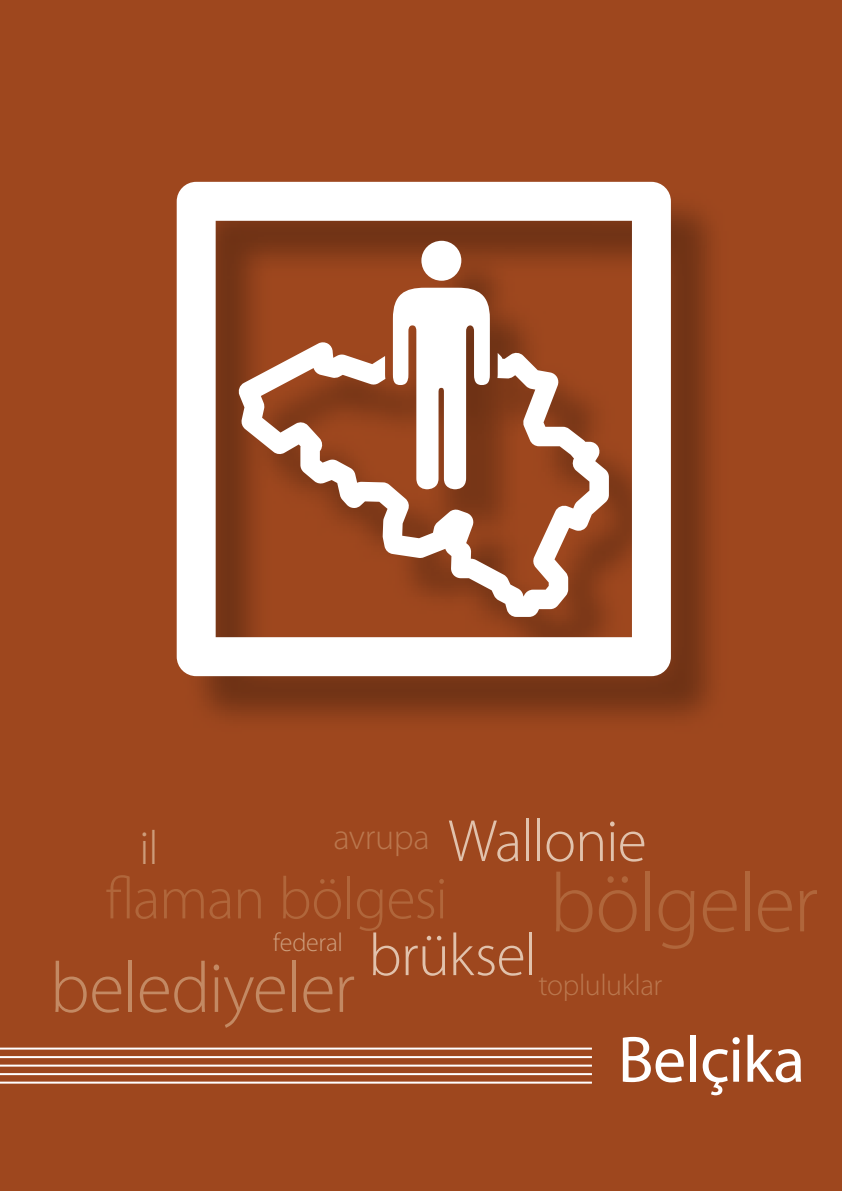
<style>
.page{position:relative;width:842px;height:1191px;background:#9e471e}
.page>*{position:absolute;margin:0;border:0;box-sizing:border-box;transform-origin:0 0}
.t1{font:300 84px "Myriad Pro";letter-spacing:-.02em;color:#b0663b}
.t2{font:300 72px "Myriad Pro";letter-spacing:-.02em;color:#c38963}
.t3{font:66px "Myriad Pro";letter-spacing:-.01em;color:#fff}
.t4{font:300 60px/114px "Myriad Pro";letter-spacing:-.015em;color:#e1c2ac}
.t5{font:300 60px "Myriad Pro";letter-spacing:-.015em;color:#b0663b}
.t6{font:300 48px "Myriad Pro";color:#cd9c7a}
.t7{font:300 36px "Myriad Pro";letter-spacing:-.005em;color:#ba774e}
.t8{font:300 30px "Myriad Pro";letter-spacing:-.015em;color:#ba774e}
.t9{font:300 26px "Myriad Pro";letter-spacing:-.01em;color:#cd9c7a}
</style>
<div class="page">
<hr style="left:0;top:1047px;width:592px;height:2px;background:#fff">
<hr style="left:0;top:1056px;width:592px;height:2px;background:#fff">
<hr style="left:0;top:1064px;width:592px;height:2px;background:#fff">
<hr style="left:0;top:1073px;width:592px;height:2px;background:#fff">
<hr style="left:0;top:1081px;width:592px;height:2px;background:#fff">
<img style="left:194px;top:205px;width:519px;height:513px">
<svg style="left:177px;top:182px;width:494px;height:494px"></svg>
<svg style="left:393px;top:288px;width:97px;height:54px;background:#f3ebe7"></svg>
<div style="left:421px;top:241px;width:40px;height:40px;background:#fff;border-radius:50%"></div>
<svg style="left:238px;top:342px;width:371px;height:275px"></svg>
<p class="t4" style="left:368px;top:785px;width:280px;text-indent:79px">Wallonie brüksel</p>
<p class="t6" style="left:139px;top:822px;width:21px">il</p>
<p class="t5" style="left:105px;top:865px;width:344px">flaman bölgesi</p>
<p class="t9" style="left:273px;top:928px;width:71px">federal</p>
<p class="t7" style="left:333px;top:817px;width:98px">avrupa</p>
<h1 class="t1" style="left:550px;top:857px;width:270px">bölgeler</h1>
<p class="t2" style="left:50px;top:948px;width:307px">belediyeler</p>
<p class="t8" style="left:539px;top:968px;width:125px">topluluklar</p>
<p class="t3" style="left:618px;top:1018px;width:189px">Belçika</p>
</div>
